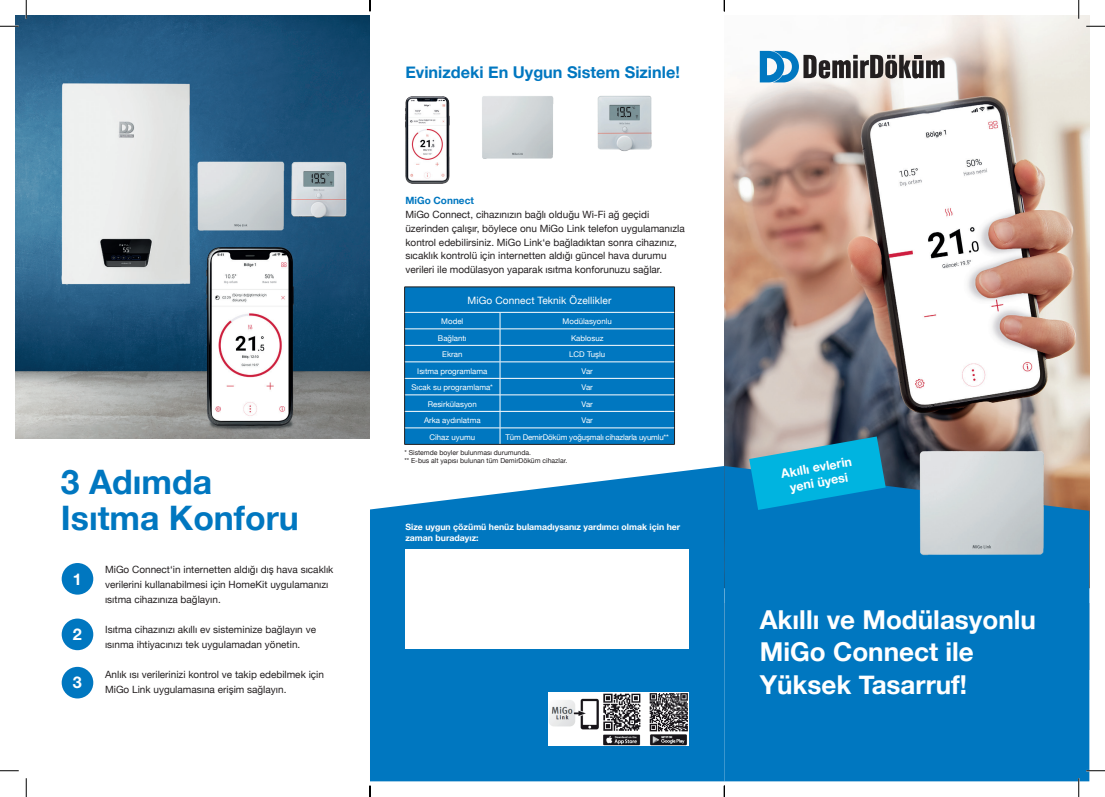
<style>
.page{position:relative;width:1105px;height:797px;background:#fff}
.page>*{position:absolute;margin:0;border:0;box-sizing:border-box;transform-origin:0 0}
.t1{font:700 33.75px/36.2px "Helvetica Neue";color:#0077c0}
.t2{font:700 26px/32.2px "Helvetica Neue";color:#fff}
.t3{font:700 16.25px "Helvetica Neue";color:#0077c0}
.t4{font:700 16.25px "Helvetica Neue LT Pro";color:#fff}
.t5{font:700 12.5px/15px "Helvetica Neue";color:#fff;text-align:center}
.t6{font:10.12px "Helvetica Neue";letter-spacing:.01em;color:#fff}
.t7{font:10px/15px "Helvetica Neue";color:#231f20}
.t8{font:700 10px "Helvetica Neue";color:#0077c0}
.t9{font:700 8.75px/11.2px "Helvetica Neue";color:#fff}
.t10{font:7.88px "Helvetica Neue";color:#fff}
.t11{font:7.88px "Helvetica Neue";letter-spacing:-.02em;color:#fff}
.t12{font:6.88px/8.2px "Helvetica Neue";color:#231f20}
</style>
<div class="page">
<img style="left:597px;top:95px;width:55px;height:56px">
<img style="left:405px;top:96px;width:29px;height:88px">
<svg style="left:370px;top:466px;width:354px;height:315px;background:#1b85c6"></svg>
<img style="left:549px;top:692px;width:140px;height:54px">
<img style="left:724px;top:16px;width:365px;height:450px">
<div style="left:724px;top:466px;width:365px;height:315px;background:#0077c0"></div>
<img style="left:16px;top:16px;width:354px;height:422px">
<div style="left:62px;top:563px;width:31px;height:31px;background:#0077c0;border-radius:50%"></div>
<div style="left:62px;top:618px;width:31px;height:32px;background:#0077c0;border-radius:50%"></div>
<div style="left:62px;top:667px;width:31px;height:31px;background:#0077c0;border-radius:50%"></div>
<div style="left:405px;top:548px;width:284px;height:100px;background:#fff"></div>
<svg style="left:749px;top:436px;width:92px;height:74px;background:#26abd1"></svg>
<img style="left:841px;top:395px;width:248px;height:207px">
<img style="left:434px;top:96px;width:120px;height:88px">
<svg style="left:760px;top:51px;width:184px;height:31px"></svg>
<div style="left:405px;top:288px;width:269px;height:156px;background:#0077c0"></div>
<hr style="left:405px;top:312px;width:95px;height:1px;background:#fff">
<hr style="left:500px;top:312px;width:174px;height:1px;background:#fff">
<hr style="left:405px;top:361px;width:95px;height:1px;background:#fff">
<hr style="left:500px;top:361px;width:174px;height:1px;background:#fff">
<hr style="left:405px;top:411px;width:95px;height:1px;background:#fff">
<hr style="left:500px;top:411px;width:174px;height:1px;background:#fff">
<svg style="left:500px;top:313px;width:1px;height:131px"></svg>
<hr style="left:405px;top:328px;width:95px;height:1px;background:#fff">
<hr style="left:500px;top:328px;width:174px;height:1px;background:#fff">
<hr style="left:405px;top:345px;width:95px;height:1px;background:#fff">
<hr style="left:500px;top:345px;width:174px;height:1px;background:#fff">
<hr style="left:405px;top:378px;width:95px;height:1px;background:#fff">
<hr style="left:500px;top:378px;width:174px;height:1px;background:#fff">
<hr style="left:405px;top:394px;width:95px;height:1px;background:#fff">
<hr style="left:500px;top:394px;width:174px;height:1px;background:#fff">
<hr style="left:405px;top:427px;width:95px;height:1px;background:#fff">
<hr style="left:500px;top:427px;width:174px;height:1px;background:#fff">
<hr style="left:404px;top:287px;width:96px;height:1px;background:#231f20">
<hr style="left:500px;top:287px;width:175px;height:1px;background:#231f20">
<svg style="left:404px;top:287px;width:1px;height:157px"></svg>
<svg style="left:674px;top:288px;width:1px;height:156px"></svg>
<hr style="left:404px;top:444px;width:96px;height:1px;background:#231f20">
<hr style="left:500px;top:444px;width:175px;height:1px;background:#231f20">
<svg style="left:0;top:25px;width:19px;height:2px"></svg>
<svg style="left:1086px;top:25px;width:19px;height:2px"></svg>
<svg style="left:0;top:770px;width:19px;height:1px"></svg>
<svg style="left:1086px;top:770px;width:19px;height:1px"></svg>
<svg style="left:25px;top:0;width:2px;height:19px"></svg>
<svg style="left:25px;top:778px;width:2px;height:19px"></svg>
<svg style="left:1078px;top:0;width:1px;height:19px"></svg>
<svg style="left:1078px;top:778px;width:1px;height:19px"></svg>
<svg style="left:369px;top:0;width:2px;height:11px"></svg>
<svg style="left:369px;top:785px;width:2px;height:12px"></svg>
<svg style="left:724px;top:785px;width:1px;height:12px"></svg>
<h1 class="t1" style="left:61px;top:464px;width:240px">3 Adımda<br>Isıtma Konforu</h1>
<h3 class="t4" style="left:73px;top:568px;width:11px">1</h3>
<p class="t7" style="left:105px;top:562px;width:230px">MiGo Connect‘in internetten aldığı dış hava sıcaklık verilerini kullanabilmesi için HomeKit uygulamanızı ısıtma cihazınıza bağlayın.</p>
<p class="t7" style="left:105px;top:622px;width:212px">Isıtma cihazınızı akıllı ev sisteminize bağlayın ve ısınma ihtiyacınızı tek uygulamadan yönetin.</p>
<p class="t7" style="left:105px;top:667px;width:220px">Anlık ısı verilerinizi kontrol ve takip edebilmek için<br>MiGo Link uygulamasına erişim sağlayın.</p>
<h3 class="t4" style="left:73px;top:624px;width:11px">2</h3>
<h3 class="t4" style="left:73px;top:672px;width:11px">3</h3>
<h3 class="t3" style="left:405px;top:59px;width:276px">Evinizdeki En Uygun Sistem Sizinle!</h3>
<p class="t8" style="left:405px;top:193px;width:70px">MiGo Connect</p>
<p class="t7" style="left:405px;top:208px;width:281px;line-height:13.8px">MiGo Connect, cihazınızın bağlı olduğu Wi-Fi ağ geçidi üzerinden çalışır, böylece onu MiGo Link telefon uygulamanızla kontrol edebilirsiniz. MiGo Link‘e bağladıktan sonra cihazınız, sıcaklık kontrolü için internetten aldığı güncel hava durumu verileri ile modülasyon yaparak ısıtma konforunuzu sağlar.</p>
<p class="t6" style="left:468px;top:293px;width:145px">MiGo Connect Teknik Özellikler</p>
<p class="t10" style="left:441px;top:316px;width:24px">Model</p>
<p class="t10" style="left:563px;top:316px;width:51px">Modülasyonlu</p>
<p class="t10" style="left:438px;top:332px;width:30px">Bağlantı</p>
<p class="t10" style="left:571px;top:332px;width:34px">Kablosuz</p>
<p class="t10" style="left:442px;top:349px;width:22px">Ekran</p>
<p class="t10" style="left:569px;top:349px;width:38px">LCD Tuşlu</p>
<p class="t10" style="left:417px;top:365px;width:72px">Isıtma programlama</p>
<p class="t10" style="left:582px;top:365px;width:13px">Var</p>
<p class="t10" style="left:411px;top:382px;width:83px">Sıcak su programlama*</p>
<p class="t10" style="left:582px;top:382px;width:13px">Var</p>
<p class="t10" style="left:428px;top:398px;width:51px">Resirkülasyon</p>
<p class="t10" style="left:582px;top:398px;width:13px">Var</p>
<p class="t10" style="left:424px;top:415px;width:58px">Arka aydınlatma</p>
<p class="t10" style="left:582px;top:415px;width:13px">Var</p>
<p class="t10" style="left:429px;top:431px;width:47px">Cihaz uyumu</p>
<p class="t11" style="left:505px;top:431px;width:165px">Tüm DemirDöküm yoğuşmalı cihazlarla uyumlu**</p>
<p class="t12" style="left:404px;top:448px;width:165px">* Sistemde boyler bulunması durumunda.<br>** E-bus alt yapısı bulunan tüm DemirDöküm cihazlar.</p>
<p class="t9" style="left:405px;top:521px;width:276px">Size uygun çözümü henüz bulamadıysanız yardımcı olmak için her zaman buradayız:</p>
<p class="t5" style="left:780px;top:466px;width:73px;rotate:-10deg">Akıllı evlerin yeni üyesi</p>
<h2 class="t2" style="left:760px;top:604px;width:278px">Akıllı ve Modülasyonlu<br>MiGo Connect ile<br>Yüksek Tasarruf!</h2>
</div>
